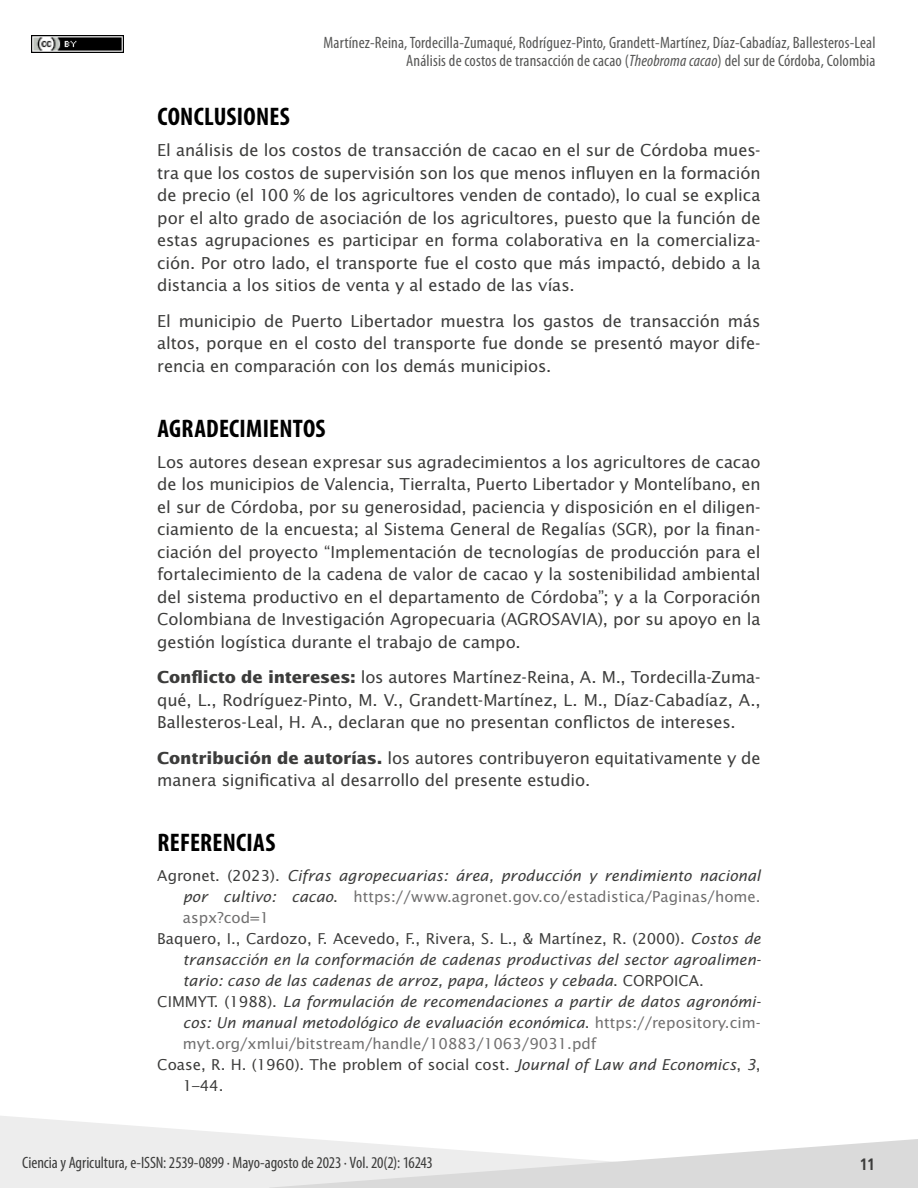
<style>
.page{position:relative;width:918px;height:1188px;background:#fff}
.page>*{position:absolute;margin:0;border:0;box-sizing:border-box;transform-origin:0 0}
.t1{font:700 condensed 25.5px "Myriad Pro";letter-spacing:.01em;color:#000}
.t2{font:16.5px/22.5px "Lucida Sans Std";letter-spacing:-.01em;color:#3c3c3b;text-align:justify}
.t3{font:condensed 16.5px/18px "Myriad Pro";letter-spacing:.01em;color:#575756;text-align:right}
.t4{font:condensed 16.5px "Myriad Pro";letter-spacing:-.005em;color:#3c3c3b}
.t5{font:700 condensed 16.5px "Frutiger LT Std";color:#3c3c3b}
.t6{font:italic 15px "Lucida Sans Std";color:#3c3c3b}
.t7{font:15px "Lucida Sans Std";color:#3c3c3b}
.t8{font:15px "Lucida Sans Std";color:#706f6f}
.s1{font-style:italic}
.s2{font-weight:700}
.s3{font-style:normal}
.s4{font-style:italic;color:#3c3c3b}
.s5{color:#3c3c3b}
.s6{font-style:normal;color:#706f6f}
</style>
<div class="page">
<img style="left:31px;top:36px;width:92px;height:17px">
<svg style="left:0;top:1116px;width:305px;height:72px;fill:#ededed"></svg>
<svg style="left:269px;top:1139px;width:649px;height:49px"></svg>
<p class="t3" style="left:324px;top:33px;width:553px">Martínez-Reina, Tordecilla-Zumaqué, Rodríguez-Pinto, Grandett-Martínez, Díaz-Cabadíaz, Ballesteros-Leal<br>Análisis de costos de transacción de cacao (<span class="s1">Theobroma cacao</span>) del sur de Córdoba, Colombia</p>
<h1 class="t1" style="left:158px;top:101px;width:134px">CONCLUSIONES</h1>
<p class="t2" style="left:157px;top:140px;width:605px">El análisis de los costos de transacción de cacao en el sur de Córdoba mues&shy;tra que los costos de supervisión son los que menos influyen en la formación de precio (el 100 % de los agricultores venden de contado), lo cual se explica por el alto grado de asociación de los agricultores, puesto que la función de estas agrupaciones es participar en forma colaborativa en la comercializa&shy;ción. Por otro lado, el transporte fue el costo que más impactó, debido a la distancia a los sitios de venta y al estado de las vías.</p>
<p class="t2" style="left:157px;top:310px;width:605px">El municipio de Puerto Libertador muestra los gastos de transacción más altos, porque en el costo del transporte fue donde se presentó mayor dife&shy;rencia en comparación con los demás municipios.</p>
<h1 class="t1" style="left:158px;top:413px;width:170px">AGRADECIMIENTOS</h1>
<p class="t2" style="left:157px;top:451px;width:605px">Los autores desean expresar sus agradecimientos a los agricultores de cacao de los municipios de Valencia, Tierralta, Puerto Libertador y Montelíbano, en el sur de Córdoba, por su generosidad, paciencia y disposición en el diligen&shy;ciamiento de la encuesta; al Sistema General de Regalías (SGR), por la finan&shy;ciación del proyecto “Implementación de tecnologías de producción para el fortalecimiento de la cadena de valor de cacao y la sostenibilidad ambiental del sistema productivo en el departamento de Córdoba”; y a la Corporación Colombiana de Investigación Agropecuaria (AGROSAVIA), por su apoyo en la gestión logística durante el trabajo de campo.</p>
<p class="t2" style="left:157px;top:666px;width:605px"><span class="s2">Conflicto de intereses:</span> los autores Martínez-Reina, A. M., Tordecilla-Zuma&shy;qué, L., Rodríguez-Pinto, M. V., Grandett-Martínez, L. M., Díaz-Cabadíaz, A., Ballesteros-Leal, H. A., declaran que no presentan conflictos de intereses.</p>
<p class="t2" style="left:157px;top:747px;width:605px"><span class="s2">Contribución de autorías.</span> los autores contribuyeron equitativamente y de manera significativa al desarrollo del presente estudio.</p>
<h1 class="t1" style="left:158px;top:827px;width:119px">REFERENCIAS</h1>
<p class="t6" style="left:157px;top:867px;width:605px"><span class="s3">Agronet. (2023).</span> Cifras agropecuarias: área, producción y rendimiento nacional</p>
<p class="t8" style="left:183px;top:888px;width:579px"><span class="s4">por cultivo: cacao</span><span class="s5">.</span> https://www.agronet.gov.co/estadistica/Paginas/home.</p>
<p class="t8" style="left:183px;top:909px;width:88px">aspx?cod=1</p>
<p class="t7" style="left:157px;top:930px;width:605px">Baquero, I., Cardozo, F. Acevedo, F., Rivera, S. L., &amp; Martínez, R. (2000). <span class="s1">Costos de</span></p>
<p class="t6" style="left:183px;top:951px;width:580px">transacción en la conformación de cadenas productivas del sector agroalimen-</p>
<p class="t6" style="left:183px;top:972px;width:523px">tario: caso de las cadenas de arroz, papa, lácteos y cebada<span class="s3">. CORPOICA.</span></p>
<p class="t6" style="left:157px;top:993px;width:605px"><span class="s3">CIMMYT. (1988).</span> La formulación de recomendaciones a partir de datos agronómi-</p>
<p class="t6" style="left:183px;top:1014px;width:579px">cos: Un manual metodológico de evaluación económica<span class="s3">.</span> <span class="s6">https://repository.cim-</span></p>
<p class="t8" style="left:183px;top:1035px;width:415px">myt.org/xmlui/bitstream/handle/10883/1063/9031.pdf</p>
<p class="t7" style="left:157px;top:1056px;width:605px">Coase, R. H. (1960). The problem of social cost. <span class="s1">Journal of Law and Economics</span>, <span class="s1">3</span>,</p>
<p class="t7" style="left:183px;top:1077px;width:42px">1–44.</p>
<p class="t4" style="left:22px;top:1153px;width:412px">Ciencia y Agricultura, e-ISSN: 2539-0899 ∙ Mayo-agosto de 2023 ∙ Vol. 20(2): 16243</p>
<p class="t5" style="left:860px;top:1154px;width:17px">11</p>
</div>
